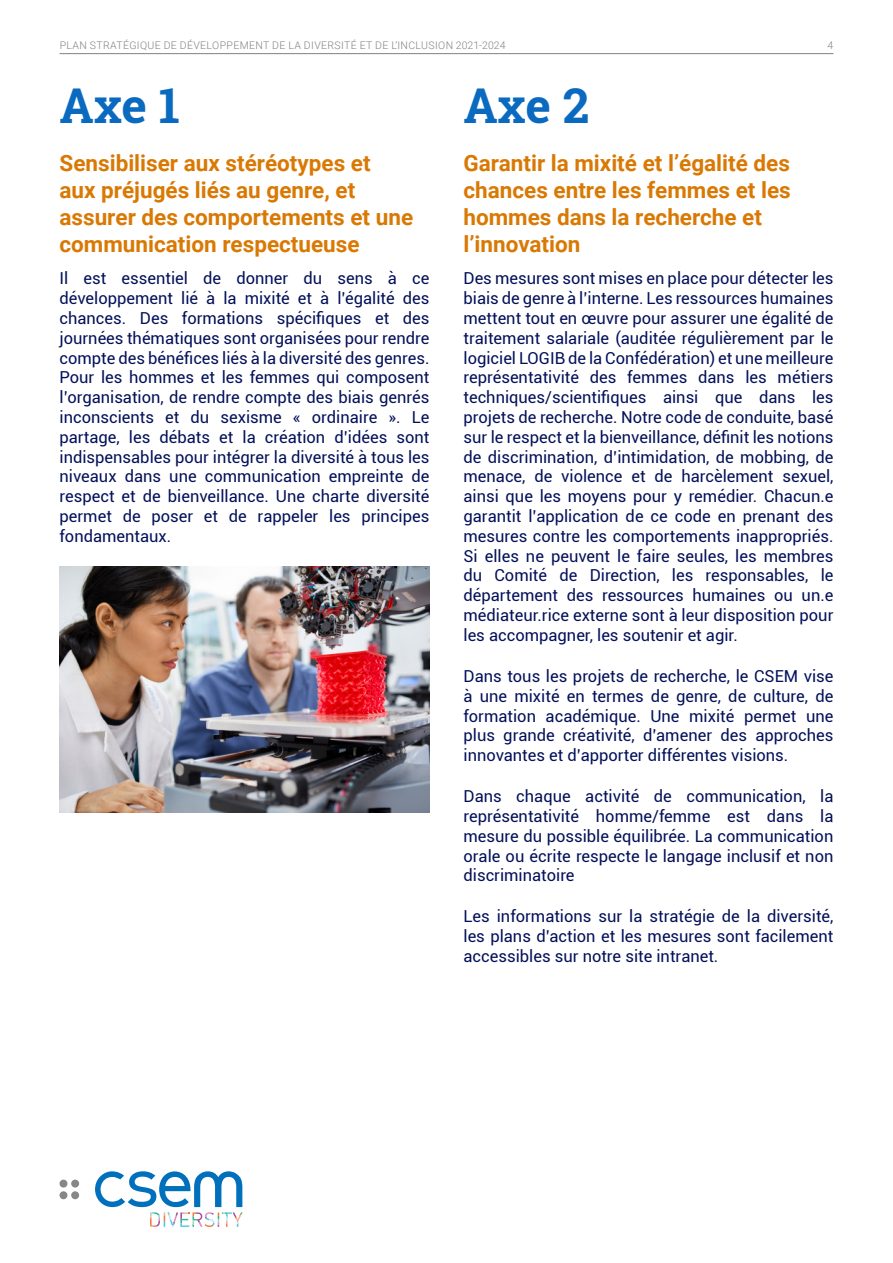
<style>
.page{position:relative;width:893px;height:1263px;background:#fff}
.page>*{position:absolute;margin:0;border:0;box-sizing:border-box;transform-origin:0 0}
.Paragraph_Style_1{font:700 48px "Roboto Slab";letter-spacing:-.005em;color:#0a6abf}
.Subhead{font:700 22.5px/27px "Roboto";color:#d97904}
.Paragraph{font:16.5px/19.8px "Roboto";color:#031059;text-align:justify}
.t1{font:300 10.5px "Roboto";letter-spacing:.035em;color:#808285}
</style>
<div class="page">
<hr style="left:60px;top:53px;width:773px;height:1px;background:#808285">
<svg style="left:95px;top:1171px;width:147px;height:56px"></svg>
<div style="left:60px;top:1179px;width:7px;height:8px;background:#878787;border-radius:50%"></div>
<div style="left:71px;top:1179px;width:8px;height:8px;background:#878787;border-radius:50%"></div>
<div style="left:60px;top:1191px;width:7px;height:8px;background:#878787;border-radius:50%"></div>
<div style="left:71px;top:1191px;width:8px;height:8px;background:#878787;border-radius:50%"></div>
<img style="left:60px;top:566px;width:369px;height:247px">
<p class="t1" style="left:60px;top:37px;width:447px">PLAN STRATÉGIQUE DE DÉVELOPPEMENT DE LA DIVERSITÉ ET DE L’INCLUSION 2021-2024</p>
<p class="t1" style="left:828px;top:37px;width:7px">4</p>
<p class="Paragraph_Style_1" style="left:60px;top:72px;width:122px">Axe 1</p>
<p class="Subhead" style="left:60px;top:149px;width:355px">Sensibiliser aux stéréotypes et<br>aux préjugés liés au genre, et assurer des comportements et une communication respectueuse</p>
<p class="Paragraph" style="left:60px;top:268px;width:371px">Il est essentiel de donner du sens à ce développement lié à la mixité et à l’égalité des chances. Des formations spécifiques et des journées thématiques sont organisées pour rendre compte des bénéfices liés à la diversité des genres.<br>Pour les hommes et les femmes qui composent l’organisation, de rendre compte des biais genrés inconscients et du sexisme « ordinaire ». Le partage, les débats et la création d’idées sont indispensables pour intégrer la diversité à tous les niveaux dans une communication empreinte de respect et de bienveillance. Une charte diversité permet de poser et de rappeler les principes fondamentaux.</p>
<p class="Paragraph_Style_1" style="left:463px;top:72px;width:127px">Axe 2</p>
<p class="Subhead" style="left:463px;top:149px;width:329px">Garantir la mixité et l’égalité des chances entre les femmes et les hommes dans la recherche et l’innovation</p>
<p class="Paragraph" style="left:463px;top:268px;width:371px">Des mesures sont mises en place pour détecter les biais de genre à l’interne. Les ressources humaines mettent tout en œuvre pour assurer une égalité de traitement salariale (auditée régulièrement par le logiciel LOGIB de la Confédération) et une meilleure représentativité des femmes dans les métiers techniques/scientifiques ainsi que dans les projets de recherche. Notre code de conduite, basé sur le respect et la bienveillance, définit les notions de discrimination, d’intimidation, de mobbing, de menace, de violence et de harcèlement sexuel, ainsi que les moyens pour y remédier. Chacun.e garantit l’application de ce code en prenant des mesures contre les comportements inappropriés.<br>Si elles ne peuvent le faire seules, les membres du Comité de Direction, les responsables, le département des ressources humaines ou un.e médiateur.rice externe sont à leur disposition pour les accompagner, les soutenir et agir.</p>
<p class="Paragraph" style="left:463px;top:665px;width:371px">Dans tous les projets de recherche, le CSEM vise à une mixité en termes de genre, de culture, de formation académique. Une mixité permet une plus grande créativité, d’amener des approches innovantes et d’apporter différentes visions.</p>
<p class="Paragraph" style="left:463px;top:786px;width:371px">Dans chaque activité de communication, la représentativité homme/femme est dans la mesure du possible équilibrée. La communication orale ou écrite respecte le langage inclusif et non discriminatoire</p>
<p class="Paragraph" style="left:463px;top:906px;width:371px">Les informations sur la stratégie de la diversité, les plans d’action et les mesures sont facilement accessibles sur notre site intranet.</p>
</div>
